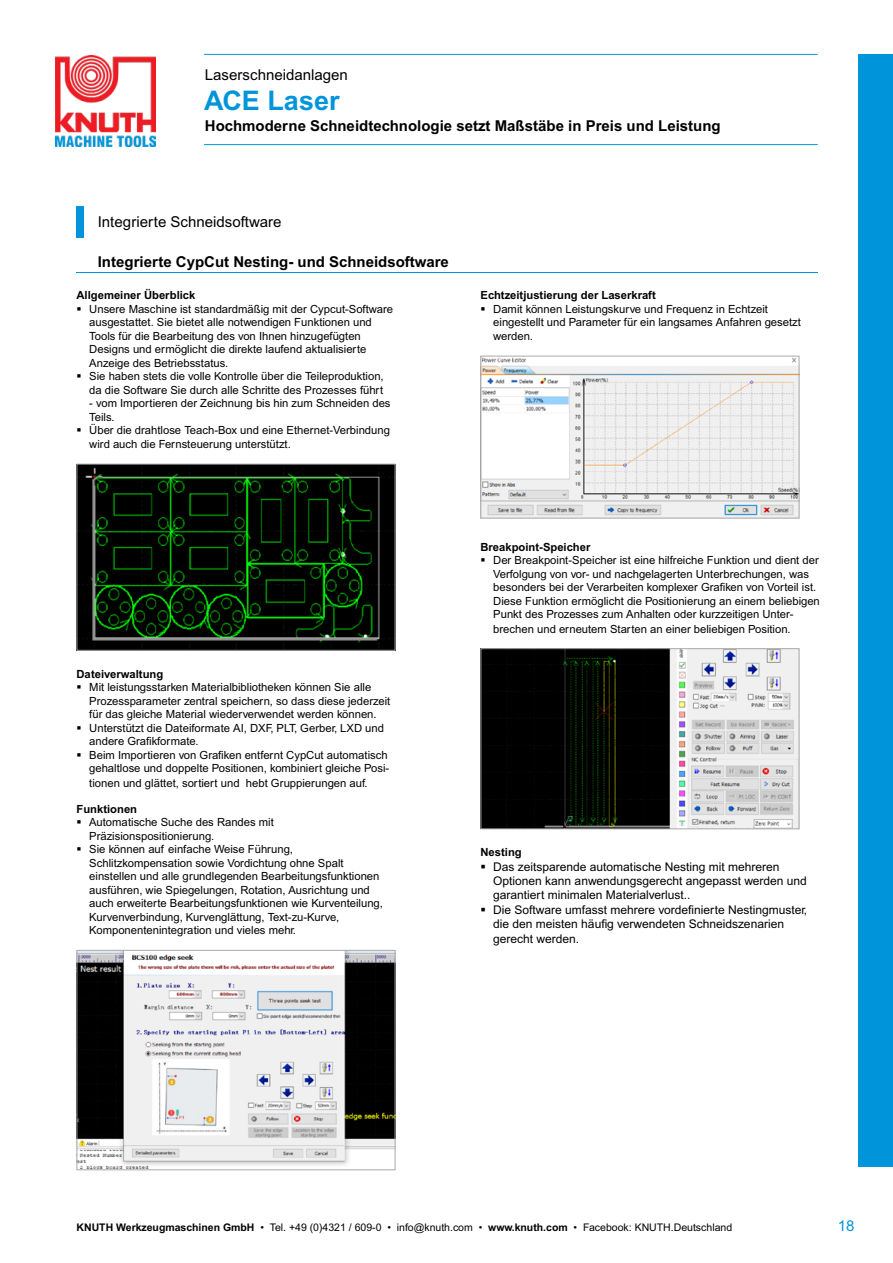
<style>
.page{position:relative;width:893px;height:1263px;background:#fff}
.page>*{position:absolute;margin:0;border:0;box-sizing:border-box;transform-origin:0 0}
.t1{font:700 27px "Arial MT Pro";color:#0095da}
.t2{font:700 15px "Arial MT Pro";color:#000}
.t3{font:15px "Arial MT Pro";color:#000}
.t4{font:15px "Arial MT Pro";color:#0095da}
.t5{font:12px/14.4px "Arial MT Pro";color:#000}
.t6{font:11.25px/13.5px "Arial MT Pro";color:#000}
.t7{font:700 11.25px "Arial MT Pro";color:#000}
.t8{font:10.5px "Arial MT Pro";color:#000}
.s1{font-weight:700}
</style>
<div class="page">
<div style="left:859px;top:54px;width:34px;height:1112px;background:#0095da"></div>
<img style="left:56px;top:55px;width:99px;height:91px">
<hr style="left:77px;top:272px;width:741px;height:1px;background:#0095da">
<hr style="left:204px;top:54px;width:614px;height:1px;background:#0095da">
<hr style="left:204px;top:144px;width:614px;height:1px;background:#0095da">
<img style="left:79px;top:466px;width:314px;height:183px">
<div style="left:77px;top:464px;width:318px;height:187px;border:1px solid #a7a9ac"></div>
<img style="left:79px;top:952px;width:314px;height:216px">
<div style="left:77px;top:950px;width:318px;height:220px;border:1px solid #a7a9ac"></div>
<img style="left:482px;top:358px;width:315px;height:158px">
<div style="left:480px;top:356px;width:319px;height:162px;border:1px solid #a7a9ac"></div>
<img style="left:482px;top:650px;width:315px;height:177px">
<div style="left:480px;top:648px;width:319px;height:181px;border:1px solid #a7a9ac"></div>
<div style="left:77px;top:206px;width:7px;height:31px;background:#0095da"></div>
<h2 class="t3" style="left:205px;top:66px;width:144px">Laserschneidanlagen</h2>
<h2 class="t2" style="left:205px;top:117px;width:517px">Hochmoderne Schneidtechnologie setzt Maßstäbe in Preis und Leistung</h2>
<h1 class="t1" style="left:204px;top:84px;width:137px">ACE Laser</h1>
<h2 class="t3" style="left:98px;top:213px;width:185px">Integrierte Schneidsoftware</h2>
<h2 class="t2" style="left:98px;top:253px;width:352px">Integrierte CypCut Nesting- und Schneidsoftware</h2>
<p class="t7" style="left:77px;top:289px;width:120px">Allgemeiner Überblick</p>
<p class="t6" style="left:89px;top:303px;width:305px">Unsere Maschine ist standardmäßig mit der Cypcut-Software ausgestattet. Sie bietet alle notwendigen Funktionen und Tools für die Bearbeitung des von Ihnen hinzugefügten Designs und ermöglicht die direkte laufend aktualisierte Anzeige des Betriebsstatus.<br>Sie haben stets die volle Kontrolle über die Teileproduktion, da die Software Sie durch alle Schritte des Prozesses führt</p>
<p class="t6" style="left:89px;top:397px;width:303px">- vom Importieren der Zeichnung bis hin zum Schneiden des Teils.<br>Über die drahtlose Teach-Box und eine Ethernet-Verbindung wird auch die Fernsteuerung unterstützt.</p>
<p class="t7" style="left:480px;top:289px;width:177px">Echtzeitjustierung der Laserkraft</p>
<p class="t6" style="left:493px;top:303px;width:309px">Damit können Leistungskurve und Frequenz in Echtzeit eingestellt und Parameter für ein langsames Anfahren gesetzt werden.</p>
<p class="t7" style="left:77px;top:667px;width:88px">Dateiverwaltung</p>
<p class="t6" style="left:89px;top:681px;width:303px">Mit leistungsstarken Materialbibliotheken können Sie alle Prozessparameter zentral speichern, so dass diese jederzeit für das gleiche Material wiederverwendet werden können.<br>Unterstützt die Dateiformate AI, DXF, PLT, Gerber, LXD und andere Grafikformate.<br>Beim Importieren von Grafiken entfernt CypCut automatisch gehaltlose und doppelte Positionen, kombiniert gleiche Posi&shy;tionen und glättet, sortiert und hebt Gruppierungen auf.</p>
<p class="t7" style="left:77px;top:802px;width:62px">Funktionen</p>
<p class="t6" style="left:89px;top:816px;width:295px">Automatische Suche des Randes mit Präzisionspositionierung.<br>Sie können auf einfache Weise Führung, Schlitzkompensation sowie Vordichtung ohne Spalt einstellen und alle grundlegenden Bearbeitungsfunktionen ausführen, wie Spiegelungen, Rotation, Ausrichtung und auch erweiterte Bearbeitungsfunktionen wie Kurventeilung, Kurvenverbindung, Kurvenglättung, Text-zu-Kurve, Komponentenintegration und vieles mehr.</p>
<p class="t7" style="left:480px;top:540px;width:111px">Breakpoint-Speicher</p>
<p class="t6" style="left:493px;top:554px;width:328px">Der Breakpoint-Speicher ist eine hilfreiche Funktion und dient der Verfolgung von vor- und nachgelagerten Unterbrechungen, was besonders bei der Verarbeiten komplexer Grafiken von Vorteil ist.<br>Diese Funktion ermöglicht die Positionierung an einem beliebigen Punkt des Prozesses zum Anhalten oder kurzzeitigen Unter&shy;brechen und erneutem Starten an einer beliebigen Position.</p>
<p class="t7" style="left:480px;top:846px;width:43px">Nesting</p>
<p class="t5" style="left:493px;top:860px;width:315px">Das zeitsparende automatische Nesting mit mehreren Optionen kann anwendungsgerecht angepasst werden und garantiert minimalen Materialverlust..<br>Die Software umfasst mehrere vordefinierte Nestingmuster, die den meisten häufig verwendeten Schneidszenarien gerecht werden.</p>
<p class="t8" style="left:77px;top:1222px;width:657px"><span class="s1">KNUTH Werkzeugmaschinen GmbH</span> • Tel. +49 (0)4321 / 609-0 • info@knuth.com • <span class="s1">www.knuth.com</span> • Facebook: KNUTH.Deutschland</p>
<h2 class="t4" style="left:838px;top:1217px;width:18px">18</h2>
</div>
